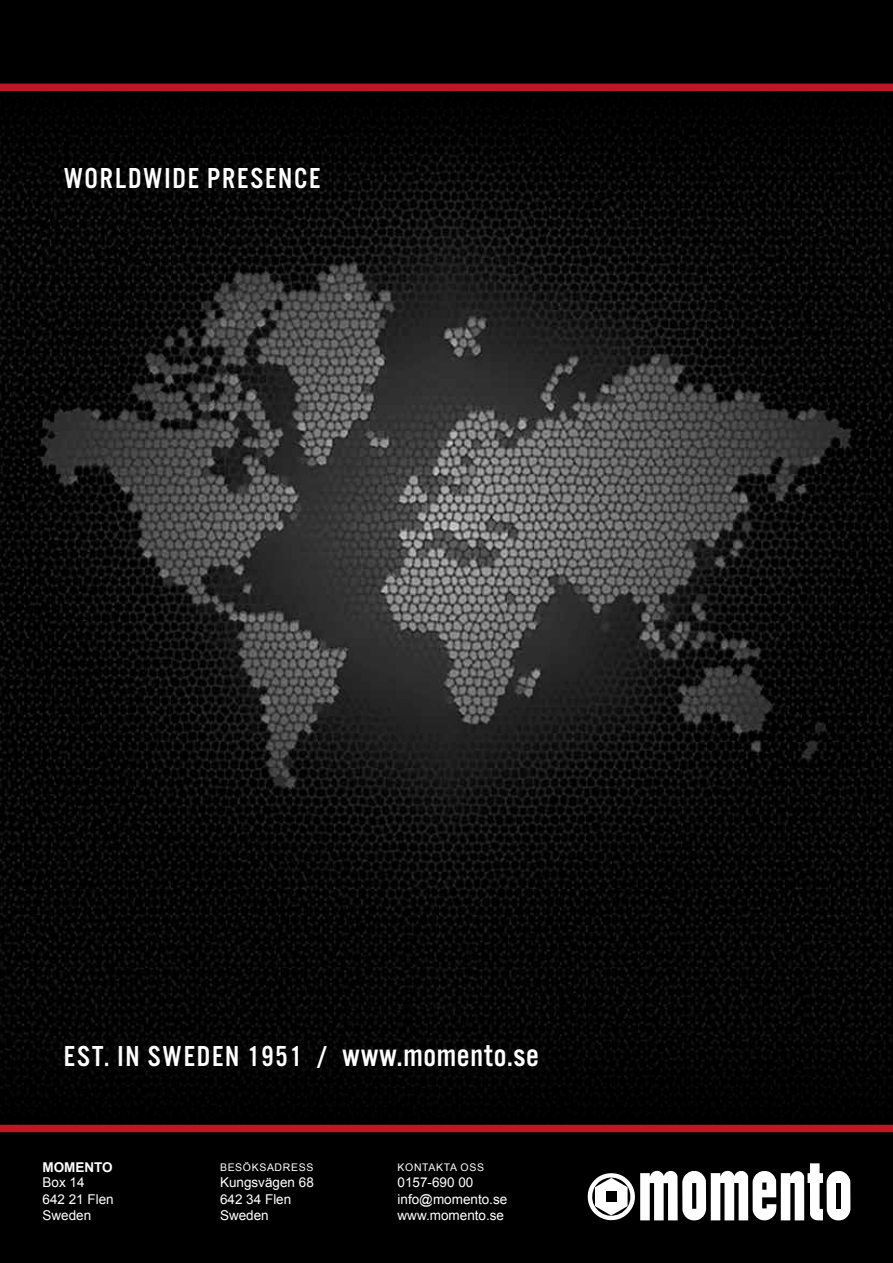
<style>
.page{position:relative;width:893px;height:1263px;background:#000}
.page>*{position:absolute;margin:0;border:0;box-sizing:border-box;transform-origin:0 0}
.t1{font:30px "Alternate Got No 3 D";letter-spacing:.06em;color:#fff}
.t2{font:13.5px/16.5px "Arial";color:#fff}
.t3{font:700 13.5px "Arial";color:#fff}
.t4{font:10.5px "Arial";letter-spacing:.06em;color:#fff}
.s1{font-size:33px}
</style>
<div class="page">
<img style="left:0;top:116px;width:893px;height:1009px">
<div style="left:0;top:1125px;width:893px;height:7px;background:#be1622"></div>
<svg style="left:588px;top:1163px;width:262px;height:57px"></svg>
<div style="left:836px;top:1183px;width:5px;height:26px;background:#000"></div>
<svg style="left:692px;top:1183px;width:4px;height:26px"></svg>
<div style="left:606px;top:1191px;width:11px;height:11px;background:#000"></div>
<div style="left:0;top:84px;width:893px;height:7px;background:#be1622"></div>
<h1 class="t1" style="left:64px;top:162px;width:258px">WORLDWIDE PRESENCE</h1>
<h1 class="t1" style="left:64px;top:1040px;width:477px">EST. IN SWEDEN 1951 / <span class="s1">www.momento.se</span></h1>
<p class="t3" style="left:43px;top:1158px;width:72px">MOMENTO</p>
<p class="t2" style="left:43px;top:1174px;width:73px">Box 14<br>642 21 Flen<br>Sweden</p>
<p class="t4" style="left:220px;top:1160px;width:95px">BESÖKSADRESS</p>
<p class="t2" style="left:220px;top:1174px;width:95px">Kungsvägen 68<br>642 34 Flen<br>Sweden</p>
<p class="t4" style="left:398px;top:1160px;width:88px">KONTAKTA OSS</p>
<p class="t2" style="left:398px;top:1174px;width:111px">0157-690 00 info@momento.se www.momento.se</p>
</div>
